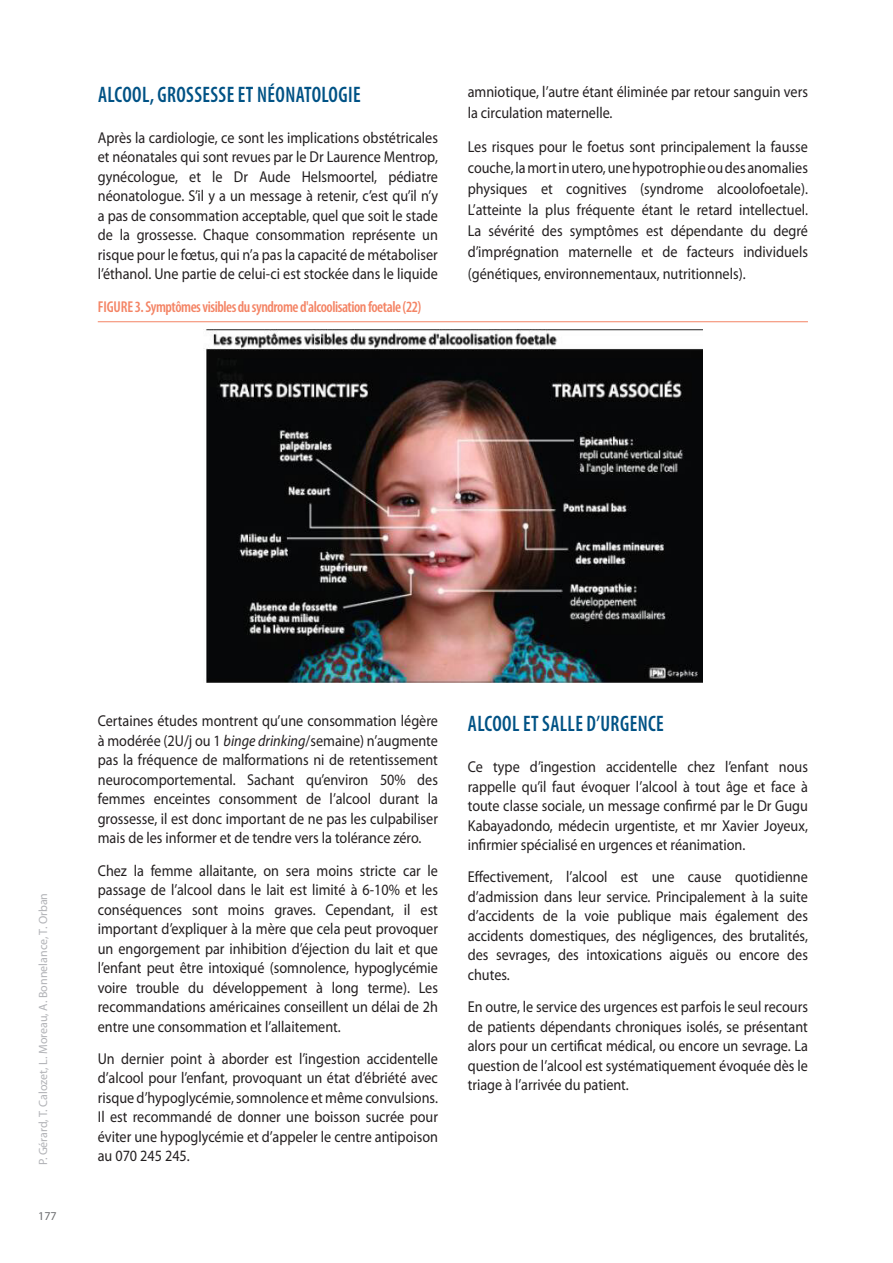
<style>
.page{position:relative;width:893px;height:1263px;background:#fff}
.page>*{position:absolute;margin:0;border:0;box-sizing:border-box;transform-origin:0 0}
.TITRE_-_01_new{font:600 condensed 22.5px "Myriad Pro";letter-spacing:.02em;color:#005285;scale:.9 1}
.TEXTE_NORMAL{font:15.75px/19.5px "Myriad Pro";color:#231f20;text-align:justify;scale:.9 1}
.t1{font:600 condensed 15.75px "Myriad Pro";letter-spacing:-.03em;color:#f48465}
.t2{font:12px "Myriad Pro";color:#b2b3b7}
.t3{font:12px "Myriad Pro";color:#6c6d70}
.s1{font-style:italic}
</style>
<div class="page">
<img style="left:203px;top:330px;width:500px;height:352px">
<hr style="left:98px;top:321px;width:710px;height:1px;background:#f48465">
<p class="TITRE_-_01_new" style="left:98px;top:82px;width:293px">ALCOOL, GROSSESSE ET NÉONATOLOGIE</p>
<p class="TEXTE_NORMAL" style="left:98px;top:128px;width:379px">Après la cardiologie, ce sont les implications obstétricales et néonatales qui sont revues par le Dr Laurence Mentrop, gynécologue, et le Dr Aude Helsmoortel, pédiatre néonatologue. S’il y a un message à retenir, c’est qu’il n’y a pas de consommation acceptable, quel que soit le stade de la grossesse. Chaque consommation représente un risque pour le fœtus, qui n’a pas la capacité de métaboliser l’éthanol. Une partie de celui-ci est stockée dans le liquide</p>
<p class="t1" style="left:98px;top:298px;width:325px">FIGURE 3. Symptômes visibles du syndrome d'alcoolisation foetale (22)</p>
<p class="TEXTE_NORMAL" style="left:468px;top:81px;width:379px;line-height:21.1px">amniotique, l’autre étant éliminée par retour sanguin vers la circulation maternelle.</p>
<p class="TEXTE_NORMAL" style="left:468px;top:136px;width:380px;line-height:21.1px">Les risques pour le foetus sont principalement la fausse couche, la mort in utero, une hypotrophie ou des anomalies physiques et cognitives (syndrome alcoolofoetale).<br>L’atteinte la plus fréquente étant le retard intellectuel.<br>La sévérité des symptômes est dépendante du degré d’imprégnation maternelle et de facteurs individuels (génétiques, environnementaux, nutritionnels).</p>
<p class="t2" style="left:37px;top:1165px;width:274px;rotate:-90deg">P. Gérard, T. Calozet, L. Moreau, A. Bonnelance, T. Orban</p>
<p class="t3" style="left:38px;top:1210px;width:20px">177</p>
<p class="TEXTE_NORMAL" style="left:98px;top:711px;width:379px">Certaines études montrent qu’une consommation légère à modérée (2U/j ou 1 <span class="s1">binge drinking</span>/semaine) n’augmente pas la fréquence de malformations ni de retentissement neurocomportemental. Sachant qu’environ 50% des femmes enceintes consomment de l’alcool durant la grossesse, il est donc important de ne pas les culpabiliser mais de les informer et de tendre vers la tolérance zéro.</p>
<p class="TEXTE_NORMAL" style="left:98px;top:861px;width:379px">Chez la femme allaitante, on sera moins stricte car le passage de l’alcool dans le lait est limité à 6-10% et les conséquences sont moins graves. Cependant, il est important d’expliquer à la mère que cela peut provoquer un engorgement par inhibition d’éjection du lait et que l’enfant peut être intoxiqué (somnolence, hypoglycémie voire trouble du développement à long terme). Les recommandations américaines conseillent un délai de 2h entre une consommation et l’allaitement.</p>
<p class="TEXTE_NORMAL" style="left:98px;top:1049px;width:380px">Un dernier point à aborder est l’ingestion accidentelle d’alcool pour l’enfant, provoquant un état d’ébriété avec risque d’hypoglycémie, somnolence et même convulsions.<br>Il est recommandé de donner une boisson sucrée pour éviter une hypoglycémie et d’appeler le centre antipoison au 070 245 245.</p>
<p class="TITRE_-_01_new" style="left:468px;top:711px;width:219px">ALCOOL ET SALLE D’URGENCE</p>
<p class="TEXTE_NORMAL" style="left:468px;top:757px;width:380px">Ce type d’ingestion accidentelle chez l’enfant nous rappelle qu’il faut évoquer l’alcool à tout âge et face à toute classe sociale, un message confirmé par le Dr Gugu Kabayadondo, médecin urgentiste, et mr Xavier Joyeux, infirmier spécialisé en urgences et réanimation.</p>
<p class="TEXTE_NORMAL" style="left:468px;top:868px;width:379px">Effectivement, l’alcool est une cause quotidienne d’admission dans leur service. Principalement à la suite d’accidents de la voie publique mais également des accidents domestiques, des négligences, des brutalités, des sevrages, des intoxications aiguës ou encore des chutes.</p>
<p class="TEXTE_NORMAL" style="left:468px;top:997px;width:379px">En outre, le service des urgences est parfois le seul recours de patients dépendants chroniques isolés, se présentant alors pour un certificat médical, ou encore un sevrage. La question de l’alcool est systématiquement évoquée dès le triage à l’arrivée du patient.</p>
</div>
